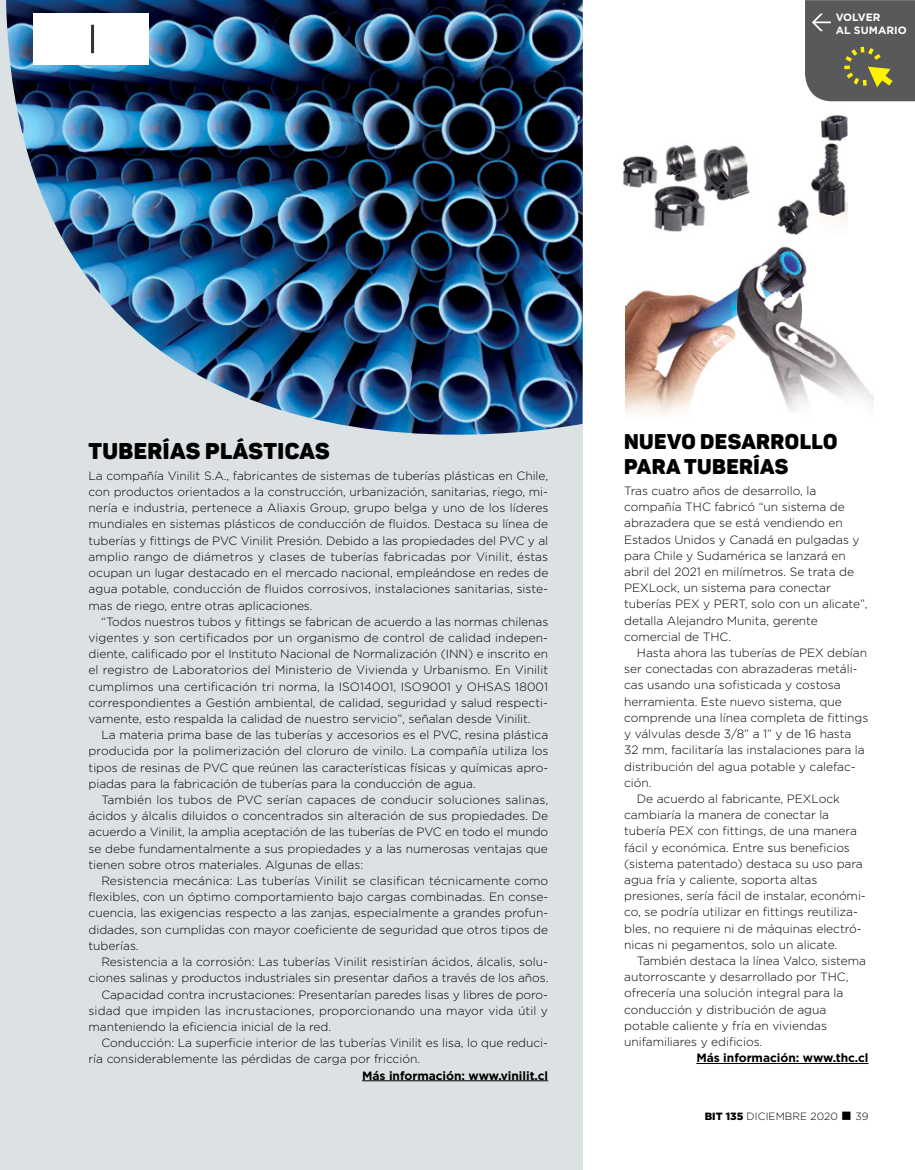
<style>
.page{position:relative;width:915px;height:1170px;background:#fff}
.page>*{position:absolute;margin:0;border:0;box-sizing:border-box;transform-origin:0 0}
.t1{font:22.5px "Panton Black Caps";letter-spacing:.02em;color:#000}
.t2{font:21px/25.2px "Panton Black Caps";letter-spacing:.02em;color:#000}
.t3{font:300 12px/16.2px "Gotham";letter-spacing:-.005em;color:#000;text-align:justify}
.t4{font:700 12px "Gotham";letter-spacing:-.005em;color:#000}
.t5{font:700 10.65px/12.8px "Gotham";letter-spacing:.005em;color:#fff}
.t6{font:300 10.5px "Gotham";letter-spacing:.005em;color:#000}
.s1{font-weight:900}
</style>
<div class="page">
<div style="left:0;top:0;width:582px;height:1169px;background:#dce2e3"></div>
<img style="left:6px;top:0;width:576px;height:435px">
<hr style="left:362px;top:1080px;width:186px;height:1px;background:#000">
<hr style="left:696px;top:1063px;width:172px;height:1px;background:#000">
<img style="left:625px;top:246px;width:248px;height:169px">
<img style="left:623px;top:115px;width:224px;height:120px">
<div style="left:33px;top:13px;width:116px;height:51px;background:#fff"></div>
<hr style="left:91px;top:25px;width:3px;height:28px;background:#333">
<svg style="left:805px;top:0;width:109px;height:101px;background:#62625a"></svg>
<p class="t5" style="left:835px;top:11px;width:73px">volver<br>al sumario</p>
<h1 class="t1" style="left:88px;top:437px;width:242px">TUBERÍAS PLÁSTICAS</h1>
<p class="t3" style="left:88px;top:467px;width:461px">La compañía Vinilit S.A., fabricantes de sistemas de tuberías plásticas en Chile, con productos orientados a la construcción, urbanización, sanitarias, riego, mi&shy;nería e industria, pertenece a Aliaxis Group, grupo belga y uno de los líderes mundiales en sistemas plásticos de conducción de fluidos. Destaca su línea de tuberías y fittings de PVC Vinilit Presión. Debido a las propiedades del PVC y al amplio rango de diámetros y clases de tuberías fabricadas por Vinilit, éstas ocupan un lugar destacado en el mercado nacional, empleándose en redes de agua potable, conducción de fluidos corrosivos, instalaciones sanitarias, siste&shy;mas de riego, entre otras aplicaciones.</p>
<p class="t3" style="left:88px;top:613px;width:461px;text-indent:13px">“Todos nuestros tubos y fittings se fabrican de acuerdo a las normas chilenas vigentes y son certificados por un organismo de control de calidad indepen&shy;diente, calificado por el I nstituto Nacional de Normalización (I NN) e inscrito en el registro de Laboratorios del M inisterio de Vivienda y Urbanismo. En Vinilit cumplimos una certificación tri norma, la I SO14001, ISO9001 y OHSAS 18001 correspondientes a Gestión ambiental, de calidad, seguridad y salud respecti&shy;vamente, esto respalda la calidad de nuestro servicio”, señalan desde Vinilit.</p>
<p class="t3" style="left:88px;top:726px;width:461px;text-indent:13px">La materia prima base de las tuberías y accesorios es el PVC, resina plástica producida por la polimerización del cloruro de vinilo. La compañía utiliza los tipos de resinas de PVC que reúnen las características físicas y químicas apro&shy;piadas para la fabricación de tuberías para la conducción de agua.</p>
<p class="t3" style="left:88px;top:791px;width:461px;text-indent:13px">También los tubos de PVC serían capaces de conducir soluciones salinas, ácidos y álcalis diluidos o concentrados sin alteración de sus propiedades. De acuerdo a Vinilit, la amplia aceptación de las tuberías de PVC en todo el mundo se debe fundamentalmente a sus propiedades y a las numerosas ventajas que tienen sobre otros materiales. Algunas de ellas:</p>
<p class="t3" style="left:88px;top:872px;width:461px;text-indent:13px">Resistencia mecánica: Las tuberías Vinilit se clasifican técnicamente como flexibles, con un óptimo comportamiento bajo cargas combinadas. En conse&shy;cuencia, las exigencias respecto a las zanjas, especialmente a grandes profun&shy;didades, son cumplidas con mayor coeficiente de seguridad que otros tipos de tuberías.</p>
<p class="t3" style="left:101px;top:953px;width:448px">Resistencia a la corrosión: Las tuberías Vinilit resistirían ácidos, álcalis, solu-</p>
<p class="t3" style="left:88px;top:969px;width:461px">ciones salinas y productos industriales sin presentar daños a través de los años.</p>
<p class="t3" style="left:101px;top:985px;width:448px">Capacidad contra incrustaciones: Presentarían paredes lisas y libres de poro-</p>
<p class="t3" style="left:88px;top:1001px;width:461px">sidad que impiden las incrustaciones, proporcionando una mayor vida útil y</p>
<p class="t3" style="left:88px;top:1018px;width:244px">manteniendo la eficiencia inicial de la red.</p>
<p class="t3" style="left:101px;top:1034px;width:448px">Conducción: La superficie interior de las tuberías Vinilit es lisa, lo que reduci-</p>
<p class="t3" style="left:88px;top:1050px;width:333px">ría considerablemente las pérdidas de carga por fricción.</p>
<p class="t4" style="left:362px;top:1067px;width:187px">Más información: www.vinilit.cl</p>
<h2 class="t2" style="left:624px;top:429px;width:215px">NUEVO DESARROLLO<br>PARA TUBERÍAS</h2>
<p class="t3" style="left:624px;top:482px;width:245px;text-align:left">Tras cuatro años de desarrollo, la compañía THC fabricó “un sistema de abrazadera que se está vendiendo en Estados Unidos y Canadá en pulgadas y para Chile y Sudamérica se lanzará en abril del 2021 en milímetros. Se trata de PEXLock, un sistema para conectar tuberías PEX y PERT, solo con un alicate”, detalla Alejandro M unita, gerente comercial de THC.</p>
<p class="t3" style="left:636px;top:644px;width:231px">Hasta ahora las tuberías de PEX debían</p>
<p class="t3" style="left:624px;top:660px;width:235px">ser conectadas con abrazaderas metáli-</p>
<p class="t3" style="left:624px;top:676px;width:218px">cas usando una sofisticada y costosa</p>
<p class="t3" style="left:624px;top:693px;width:219px">herramienta. Este nuevo sistema, que</p>
<p class="t3" style="left:624px;top:709px;width:245px">comprende una línea completa de fittings</p>
<p class="t3" style="left:624px;top:725px;width:228px">y válvulas desde 3/8” a 1” y de 16 hasta</p>
<p class="t3" style="left:624px;top:741px;width:242px">32 mm, facilitaría las instalaciones para la</p>
<p class="t3" style="left:624px;top:757px;width:233px">distribución del agua potable y calefac-</p>
<p class="t3" style="left:624px;top:774px;width:29px">ción.</p>
<p class="t3" style="left:636px;top:790px;width:204px">De acuerdo al fabricante, PEXLock</p>
<p class="t3" style="left:624px;top:806px;width:206px">cambiaría la manera de conectar la</p>
<p class="t3" style="left:624px;top:822px;width:234px">tubería PEX con fittings, de una manera</p>
<p class="t3" style="left:624px;top:838px;width:227px">fácil y económica. Entre sus beneficios</p>
<p class="t3" style="left:624px;top:855px;width:240px">(sistema patentado) destaca su uso para</p>
<p class="t3" style="left:624px;top:871px;width:195px">agua fría y caliente, soporta altas</p>
<p class="t3" style="left:624px;top:887px;width:243px">presiones, sería fácil de instalar, económi-</p>
<p class="t3" style="left:624px;top:903px;width:235px">co, se podría utilizar en fittings reutiliza-</p>
<p class="t3" style="left:624px;top:919px;width:239px">bles, no requiere ni de máquinas electró-</p>
<p class="t3" style="left:624px;top:936px;width:215px">nicas ni pegamentos, solo un alicate.</p>
<p class="t3" style="left:636px;top:952px;width:230px">También destaca la línea Valco, sistema</p>
<p class="t3" style="left:624px;top:968px;width:226px">autorroscante y desarrollado por THC,</p>
<p class="t3" style="left:624px;top:984px;width:220px">ofrecería una solución integral para la</p>
<p class="t3" style="left:624px;top:1000px;width:203px">conducción y distribución de agua</p>
<p class="t3" style="left:624px;top:1017px;width:204px">potable caliente y fría en viviendas</p>
<p class="t3" style="left:624px;top:1033px;width:140px">unifamiliares y edificios.</p>
<p class="t4" style="left:696px;top:1049px;width:174px">Más información: www.thc.cl</p>
<p class="t6" style="left:704px;top:1109px;width:165px"><span class="s1">BIT 135</span> diciembre 2020 ■ 39</p>
</div>
